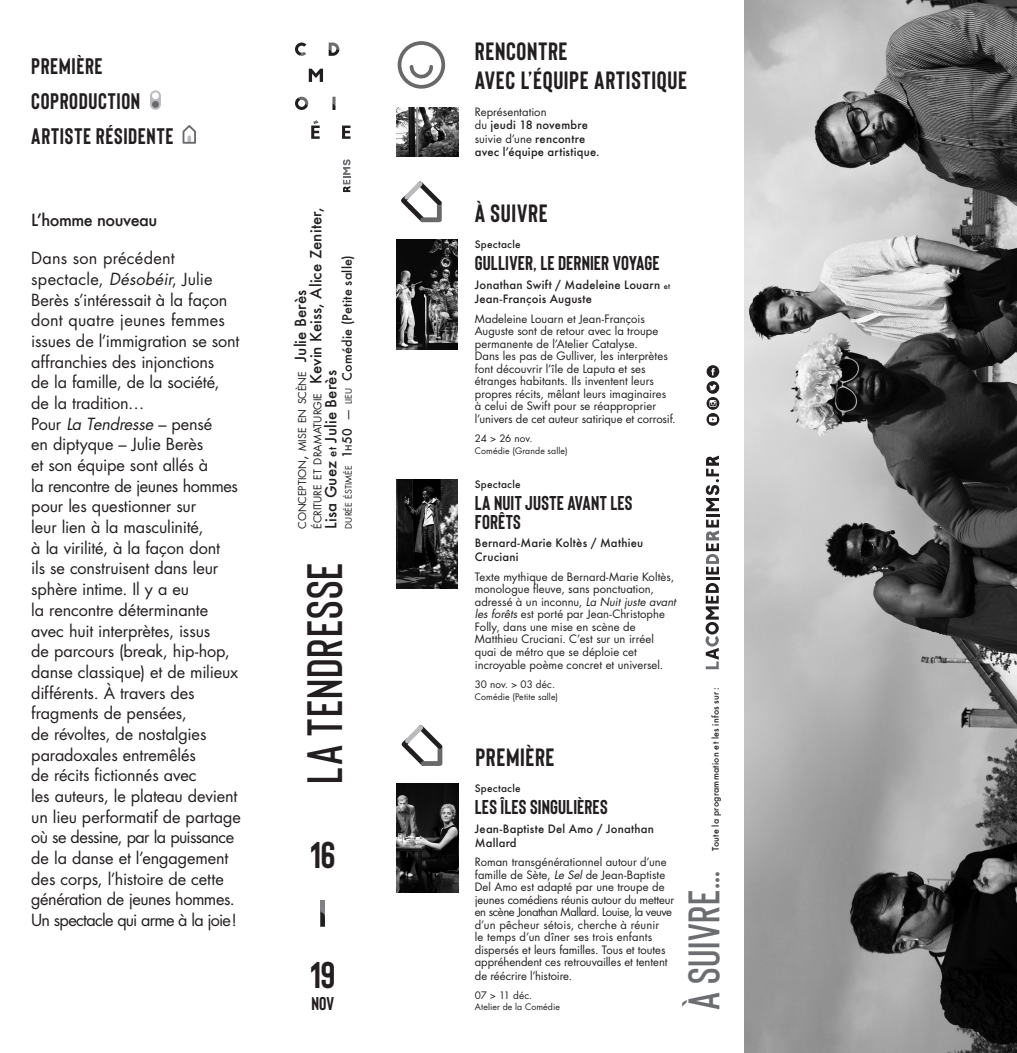
<style>
.page{position:relative;width:1017px;height:1053px;background:#fff}
.page>*{position:absolute;margin:0;border:0;box-sizing:border-box;transform-origin:0 0}
.t1{font:600 49.62px "Bison";letter-spacing:.02em;color:#231f20}
.t2{font:600 44.12px "Bison";letter-spacing:.015em;color:#6c6d70}
.t3{font:700 37.25px "Bison";color:#231f20}
.t4{font:700 25px/28.8px "Bison";letter-spacing:.025em;color:#231f20}
.t5{font:700 22.5px "Bison";letter-spacing:.025em;color:#231f20}
.texte_crea_comedie_b{font:700 20px/18.8px "Bison";letter-spacing:.01em;color:#231f20}
.t6{font:700 18.5px "Bison";color:#231f20}
.t7{font:16.25px/20.6px "Futura Std";letter-spacing:-.005em;color:#231f20}
.t8{font:500 16.25px "Futura";letter-spacing:-.03em;color:#231f20}
.t9{font:500 15px/15.1px "Futura";letter-spacing:.005em;color:#231f20}
.t10{font:500 12.5px "Futura";letter-spacing:.015em;color:#231f20}
.texte_crea_comedie_b-2{font:11.25px/12.6px "Futura Std";letter-spacing:.005em;color:#231f20}
.texte_crea_comedie_b-3{font:500 11.25px/13.5px "Futura";letter-spacing:.015em;color:#231f20}
.t11{font:10.5px "Futura Std";letter-spacing:-.005em;color:#231f20}
.texte_crea_comedie_b-4{font:10px "Futura Std";color:#231f20}
.texte_crea_comedie_b-5{font:500 10px "Futura";letter-spacing:.025em;color:#231f20}
.texte_crea_comedie_b-6{font:8.75px "Futura Std";letter-spacing:.015em;color:#231f20}
.t12{font:500 8.75px "Futura";letter-spacing:.025em;color:#231f20}
.s1{font-style:italic}
.s2{font-family:"Futura Std";font-weight:400;font-size:10.5px}
.s3{font-size:11.25px}
.s4{font-family:"Futura Std";font-weight:400;font-size:8.75px}
.s5{font-style:inherit}
.s6{font-size:8.75px}
.s7{font-family:"Futura Std";font-weight:400}
.s8{font-size:15px}
.s9{font-family:"Futura";font-weight:500;font-size:15px}
.s10{font-size:7.5px}
</style>
<div class="page">
<img style="left:744px;top:0;width:273px;height:1052px">
<svg style="left:705px;top:455px;width:14px;height:214px"></svg>
<hr style="left:321px;top:900px;width:4px;height:26px;background:#808285">
<svg style="left:321px;top:912px;width:4px;height:14px"></svg>
<svg style="left:707px;top:365px;width:12px;height:45px"></svg>
<svg style="left:707px;top:413px;width:12px;height:13px"></svg>
<svg style="left:709px;top:416px;width:8px;height:6px"></svg>
<img style="left:397px;top:107px;width:61px;height:49px">
<div style="left:398px;top:41px;width:47px;height:48px;border:4px solid #69696c;border-radius:50%"></div>
<svg style="left:409px;top:65px;width:26px;height:15px"></svg>
<svg style="left:401px;top:181px;width:41px;height:42px"></svg>
<img style="left:397px;top:240px;width:61px;height:109px">
<svg style="left:311px;top:120px;width:9px;height:19px"></svg>
<svg style="left:342px;top:125px;width:8px;height:14px"></svg>
<svg style="left:295px;top:43px;width:11px;height:13px"></svg>
<svg style="left:329px;top:43px;width:10px;height:13px"></svg>
<svg style="left:309px;top:69px;width:14px;height:13px"></svg>
<svg style="left:332px;top:97px;width:4px;height:13px"></svg>
<svg style="left:295px;top:97px;width:13px;height:13px"></svg>
<svg style="left:343px;top:159px;width:7px;height:33px"></svg>
<svg style="left:150px;top:90px;width:11px;height:20px"></svg>
<div style="left:152px;top:101px;width:7px;height:7px;background:#69696c;border-radius:50%"></div>
<img style="left:397px;top:479px;width:61px;height:109px">
<img style="left:397px;top:783px;width:61px;height:109px">
<svg style="left:401px;top:725px;width:42px;height:41px"></svg>
<svg style="left:182px;top:125px;width:14px;height:19px"></svg>
<p class="t5" style="left:31px;top:52px;width:73px">PREMIÈRE</p>
<p class="t5" style="left:31px;top:87px;width:110px">COPRODUCTION</p>
<p class="t5" style="left:31px;top:122px;width:144px">ARTISTE RÉSIDENTE</p>
<p class="t8" style="left:31px;top:209px;width:128px">L’homme nouveau</p>
<p class="t7" style="left:31px;top:248px;width:211px">Dans son précédent spectacle, <span class="s1">Désobéir</span>, Julie<br>Berès s’intéressait à la façon dont quatre jeunes femmes issues de l’immigration se sont affranchies des injonctions<br>de la famille, de la société, de la tradition…<br>Pour <span class="s1">La Tendresse</span> – pensé<br>en diptyque – Julie Berès<br>et son équipe sont allés à<br>la rencontre de jeunes hommes pour les questionner sur<br>leur lien à la masculinité,<br>à la virilité, à la façon dont<br>ils se construisent dans leur sphère intime. Il y a eu<br>la rencontre déterminante avec huit interprètes, issus<br>de parcours (break, hip-hop, danse classique) et de milieux différents. À travers des fragments de pensées,<br>de révoltes, de nostalgies paradoxales entremêlés<br>de récits fictionnés avec<br>les auteurs, le plateau devient un lieu performatif de partage où se dessine, par la puissance de la danse et l’engagement des corps, l’histoire de cette génération de jeunes hommes.<br>Un spectacle qui arme à la joie!</p>
<p class="t9" style="left:308px;top:528px;width:322px;rotate:-90deg"><span class="s2">écriture et dramaturgie</span> Kevin Keiss, Alice Zeniter,<br>Lisa Guez <span class="s3">et</span> Julie Berès</p>
<p class="t10" style="left:338px;top:528px;width:275px;rotate:-90deg"><span class="s4">durée éstimée</span> <span class="s5">1</span><span class="s6">h</span><span class="s5">50</span> <span class="s7">—</span> <span class="s4">lieu</span> Comédie (Petite salle)</p>
<p class="t11" style="left:296px;top:528px;width:240px;rotate:-90deg">conception<span class="s8">,</span> mise en scène <span class="s9">Julie Berès</span></p>
<p class="t1" style="left:294px;top:783px;width:223px;rotate:-90deg">la Tendresse</p>
<p class="t3" style="left:310px;top:831px;width:27px">16</p>
<p class="t3" style="left:310px;top:951px;width:27px">19</p>
<p class="t6" style="left:311px;top:992px;width:24px">NOV</p>
<p class="t4" style="left:475px;top:36px;width:214px">RENCONTRE<br>AVEC L’ÉQUIPE ARTISTIQUE</p>
<p class="texte_crea_comedie_b-3" style="left:475px;top:105px;width:126px"><span class="s7">Représentation<br>du</span> jeudi 18 novembre <span class="s7">suivie d’une</span> rencontre avec l’équipe artistique.</p>
<p class="t4" style="left:475px;top:198px;width:74px">À SUIVRE</p>
<p class="texte_crea_comedie_b-5" style="left:475px;top:237px;width:47px">Spectacle</p>
<p class="texte_crea_comedie_b" style="left:475px;top:253px;width:186px">GULLIVER, LE DERNIER VOYAGE</p>
<p class="texte_crea_comedie_b-3" style="left:475px;top:278px;width:197px">Jonathan Swift / Madeleine Louarn <span class="s10">et<br></span>Jean-François Auguste</p>
<p class="texte_crea_comedie_b-2" style="left:475px;top:312px;width:202px">Madeleine Louarn et Jean-François Auguste sont de retour avec la troupe permanente de l’Atelier Catalyse.<br>Dans les pas de Gulliver, les interprètes font découvrir l’île de Laputa et ses étranges habitants. Ils inventent leurs propres récits, mêlant leurs imaginaires<br>à celui de Swift pour se réapproprier l’univers de cet auteur satirique et corrosif.</p>
<p class="texte_crea_comedie_b-4" style="left:475px;top:432px;width:59px">24 &gt; 26 nov.</p>
<p class="texte_crea_comedie_b-6" style="left:475px;top:445px;width:94px">Comédie (Grande salle)</p>
<p class="texte_crea_comedie_b-5" style="left:475px;top:477px;width:47px">Spectacle</p>
<p class="texte_crea_comedie_b" style="left:475px;top:492px;width:159px">LA NUIT JUSTE AVANT LES<br>FORÊTS</p>
<p class="texte_crea_comedie_b-3" style="left:475px;top:536px;width:170px">Bernard-Marie Koltès / Mathieu<br>Cruciani</p>
<p class="texte_crea_comedie_b-2" style="left:475px;top:570px;width:203px">Texte mythique de Bernard-Marie Koltès, monologue fleuve, sans ponctuation, adressé à un inconnu, <span class="s1">La Nuit juste avant les forêts</span> est porté par Jean-Christophe Folly, dans une mise en scène de Matthieu Cruciani. C’est sur un irréel quai de métro que se déploie cet incroyable poème concret et universel.</p>
<p class="texte_crea_comedie_b-4" style="left:475px;top:678px;width:82px">30 nov. &gt; 03 déc.</p>
<p class="texte_crea_comedie_b-6" style="left:475px;top:691px;width:85px">Comédie (Petite salle)</p>
<p class="t12" style="left:710px;top:851px;width:165px;rotate:-90deg">Toute la programmation et les infos sur:</p>
<p class="t4" style="left:475px;top:741px;width:81px">PREMIÈRE</p>
<p class="texte_crea_comedie_b-5" style="left:475px;top:781px;width:47px">Spectacle</p>
<p class="texte_crea_comedie_b" style="left:475px;top:796px;width:134px">LES ÎLES SINGULIÈRES</p>
<p class="texte_crea_comedie_b-3" style="left:475px;top:821px;width:181px">Jean-Baptiste Del Amo / Jonathan<br>Mallard</p>
<p class="texte_crea_comedie_b-2" style="left:475px;top:855px;width:201px">Roman transgénérationnel autour d’une famille de Sète, <span class="s1">Le Sel</span> de Jean-Baptiste Del Amo est adapté par une troupe de jeunes comédiens réunis autour du metteur en scène Jonathan Mallard. Louise, la veuve d’un pêcheur sétois, cherche à réunir<br>le temps d’un dîner ses trois enfants dispersés et leurs familles. Tous et toutes appréhendent ces retrouvailles et tentent de réécrire l’histoire.</p>
<p class="texte_crea_comedie_b-4" style="left:475px;top:988px;width:59px">07 &gt; 11 déc.</p>
<p class="texte_crea_comedie_b-6" style="left:475px;top:1001px;width:87px">Atelier de la Comédie</p>
<p class="t2" style="left:676px;top:1010px;width:141px;rotate:-90deg">à suivre…</p>
</div>
